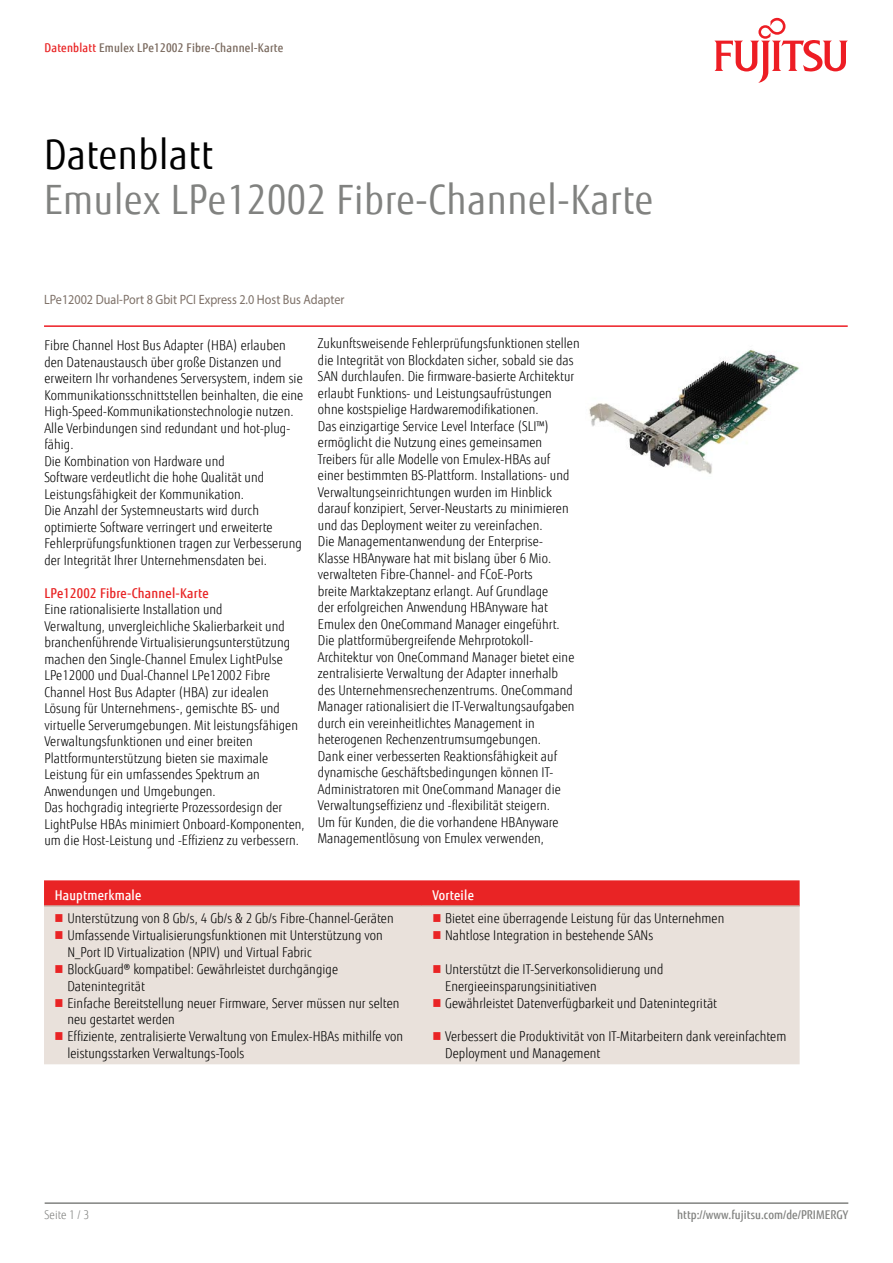
<style>
.page{position:relative;width:893px;height:1263px;background:#fff}
.page>*{position:absolute;margin:0;border:0;box-sizing:border-box;transform-origin:0 0}
.t1{font:40.5px "Fujitsu Sans";letter-spacing:.02em;color:#818280;scale:.9 1}
.t2{font:40.5px "Fujitsu Sans";letter-spacing:.02em;color:#000;scale:.9 1}
.t3{font:300 13.5px/16.5px "Fujitsu Sans";letter-spacing:.005em;color:#000;scale:.9 1}
.t4{font:13.5px "Myriad Pro";color:#7e7168;scale:.9 1}
.t5{font:500 13.5px "Fujitsu Sans";letter-spacing:.02em;color:#e82425;scale:.9 1}
.t6{font:500 13.5px "Fujitsu Sans";letter-spacing:.02em;color:#fff;scale:.9 1}
.t7{font:500 12px "Fujitsu Sans";letter-spacing:.02em;color:#79695e;scale:.9 1}
.t8{font:500 12px "Fujitsu Sans";letter-spacing:.005em;color:#818280;scale:.9 1}
.t9{font:300 12px "Fujitsu Sans";letter-spacing:.005em;color:#818280;scale:.9 1}
.s1{color:#e92425}
</style>
<div class="page">
<hr style="left:45px;top:1202px;width:803px;height:2px;background:#818280">
<hr style="left:44px;top:325px;width:804px;height:2px;background:#ed1d24">
<svg style="left:714px;top:18px;width:134px;height:65px"></svg>
<img style="left:589px;top:350px;width:210px;height:124px">
<div style="left:44px;top:880px;width:756px;height:25px;background:#e92425"></div>
<div style="left:44px;top:907px;width:756px;height:157px;background:#e9e1db"></div>
<hr style="left:44px;top:905px;width:378px;height:2px;background:#c9bbb0">
<hr style="left:422px;top:905px;width:378px;height:2px;background:#c9bbb0">
<svg style="left:56px;top:914px;width:7px;height:8px"></svg>
<svg style="left:433px;top:914px;width:7px;height:8px"></svg>
<svg style="left:56px;top:931px;width:7px;height:8px"></svg>
<svg style="left:433px;top:931px;width:7px;height:8px"></svg>
<svg style="left:56px;top:965px;width:7px;height:8px"></svg>
<svg style="left:433px;top:965px;width:7px;height:8px"></svg>
<svg style="left:56px;top:999px;width:7px;height:8px"></svg>
<svg style="left:433px;top:999px;width:7px;height:8px"></svg>
<svg style="left:56px;top:1032px;width:7px;height:8px"></svg>
<svg style="left:433px;top:1032px;width:7px;height:8px"></svg>
<p class="t7" style="left:45px;top:40px;width:267px"><span class="s1">Datenblatt</span> Emulex LPe12002 Fibre-Channel-Karte</p>
<h1 class="t2" style="left:44px;top:131px;width:189px">Datenblatt</h1>
<h1 class="t1" style="left:44px;top:176px;width:678px">Emulex LPe12002 Fibre-Channel-Karte</h1>
<p class="t4" style="left:44px;top:291px;width:335px">LPe12002 Dual-Port 8 Gbit PCI Express 2.0 Host Bus Adapter</p>
<p class="t3" style="left:44px;top:337px;width:289px">Fibre Channel Host Bus Adapter (HBA) erlauben den Datenaustausch über große Distanzen und erweitern Ihr vorhandenes Serversystem, indem sie Kommunikationsschnittstellen beinhalten, die eine High-Speed-Kommunikationstechnologie nutzen.<br>Alle Verbindungen sind redundant und hot-plug&shy;fähig.<br>Die Kombination von Hardware und<br>Software verdeutlicht die hohe Qualität und Leistungsfähigkeit der Kommunikation.<br>Die Anzahl der Systemneustarts wird durch optimierte Software verringert und erweiterte Fehlerprüfungsfunktionen tragen zur Verbesserung der Integrität Ihrer Unternehmensdaten bei.</p>
<p class="t5" style="left:44px;top:585px;width:184px">LPe12002 Fibre-Channel-Karte</p>
<p class="t3" style="left:44px;top:601px;width:291px">Eine rationalisierte Installation und<br>Verwaltung, unvergleichliche Skalierbarkeit und branchenführende Virtualisierungsunterstützung machen den Single-Channel Emulex LightPulse LPe12000 und Dual-Channel LPe12002 Fibre Channel Host Bus Adapter (HBA) zur idealen Lösung für Unternehmens-, gemischte BS- und virtuelle Serverumgebungen. Mit leistungsfähigen Verwaltungsfunktionen und einer breiten Plattformunterstützung bieten sie maximale Leistung für ein umfassendes Spektrum an Anwendungen und Umgebungen.<br>Das hochgradig integrierte Prozessordesign der LightPulse HBAs minimiert Onboard-Komponenten, um die Host-Leistung und -Effizienz zu verbessern.</p>
<p class="t3" style="left:318px;top:335px;width:292px">Zukunftsweisende Fehlerprüfungsfunktionen stellen die Integrität von Blockdaten sicher, sobald sie das SAN durchlaufen. Die firmware-basierte Architektur erlaubt Funktions- und Leistungsaufrüstungen ohne kostspielige Hardwaremodifikationen.<br>Das einzigartige Service Level Interface (SLI™) ermöglicht die Nutzung eines gemeinsamen Treibers für alle Modelle von Emulex-HBAs auf<br>einer bestimmten BS-Plattform. Installations- und Verwaltungseinrichtungen wurden im Hinblick darauf konzipiert, Server-Neustarts zu minimieren und das Deployment weiter zu vereinfachen.<br>Die Managementanwendung der Enterprise-<br>Klasse HBAnyware hat mit bislang über 6 Mio. verwalteten Fibre-Channel- and FCoE-Ports<br>breite Marktakzeptanz erlangt. Auf Grundlage<br>der erfolgreichen Anwendung HBAnyware hat Emulex den OneCommand Manager eingeführt.<br>Die plattformübergreifende Mehrprotokoll-Architektur von OneCommand Manager bietet eine zentralisierte Verwaltung der Adapter innerhalb<br>des Unternehmensrechenzentrums. OneCommand Manager rationalisiert die IT-Verwaltungsaufgaben durch ein vereinheitlichtes Management in heterogenen Rechenzentrumsumgebungen.<br>Dank einer verbesserten Reaktionsfähigkeit auf dynamische Geschäftsbedingungen können IT-Administratoren mit OneCommand Manager die Verwaltungseffizienz und -flexibilität steigern.<br>Um für Kunden, die die vorhandene HBAnyware Managementlösung von Emulex verwenden,</p>
<p class="t6" style="left:55px;top:886px;width:98px">Hauptmerkmale</p>
<p class="t6" style="left:432px;top:886px;width:48px">Vorteile</p>
<p class="t3" style="left:67px;top:910px;width:364px">Unterstützung von 8 Gb/s, 4 Gb/s &amp; 2 Gb/s Fibre-Channel-Geräten</p>
<p class="t3" style="left:445px;top:910px;width:312px">Bietet eine überragende Leistung für das Unternehmen</p>
<p class="t3" style="left:67px;top:927px;width:352px">Umfassende Virtualisierungsfunktionen mit Unterstützung von<br>N_Port ID Virtualization (NPIV) und Virtual Fabric</p>
<p class="t3" style="left:445px;top:927px;width:233px">Nahtlose Integration in bestehende SANs</p>
<p class="t3" style="left:67px;top:961px;width:302px">BlockGuard® kompatibel: Gewährleistet durchgängige<br>Datenintegrität</p>
<p class="t3" style="left:445px;top:961px;width:244px">Unterstützt die IT-Serverkonsolidierung und<br>Energieeinsparungsinitiativen</p>
<p class="t3" style="left:67px;top:995px;width:370px">Einfache Bereitstellung neuer Firmware, Server müssen nur selten neu gestartet werden</p>
<p class="t3" style="left:445px;top:995px;width:304px">Gewährleistet Datenverfügbarkeit und Datenintegrität</p>
<p class="t3" style="left:67px;top:1028px;width:374px">Effiziente, zentralisierte Verwaltung von Emulex-HBAs mithilfe von leistungsstarken Verwaltungs-Tools</p>
<p class="t3" style="left:445px;top:1028px;width:381px">Verbessert die Produktivität von IT-Mitarbeitern dank vereinfachtem<br>Deployment und Management</p>
<p class="t9" style="left:45px;top:1208px;width:51px">Seite 1 / 3</p>
<p class="t8" style="left:677px;top:1208px;width:192px">http://www.fujitsu.com/de/PRIMERGY</p>
</div>
